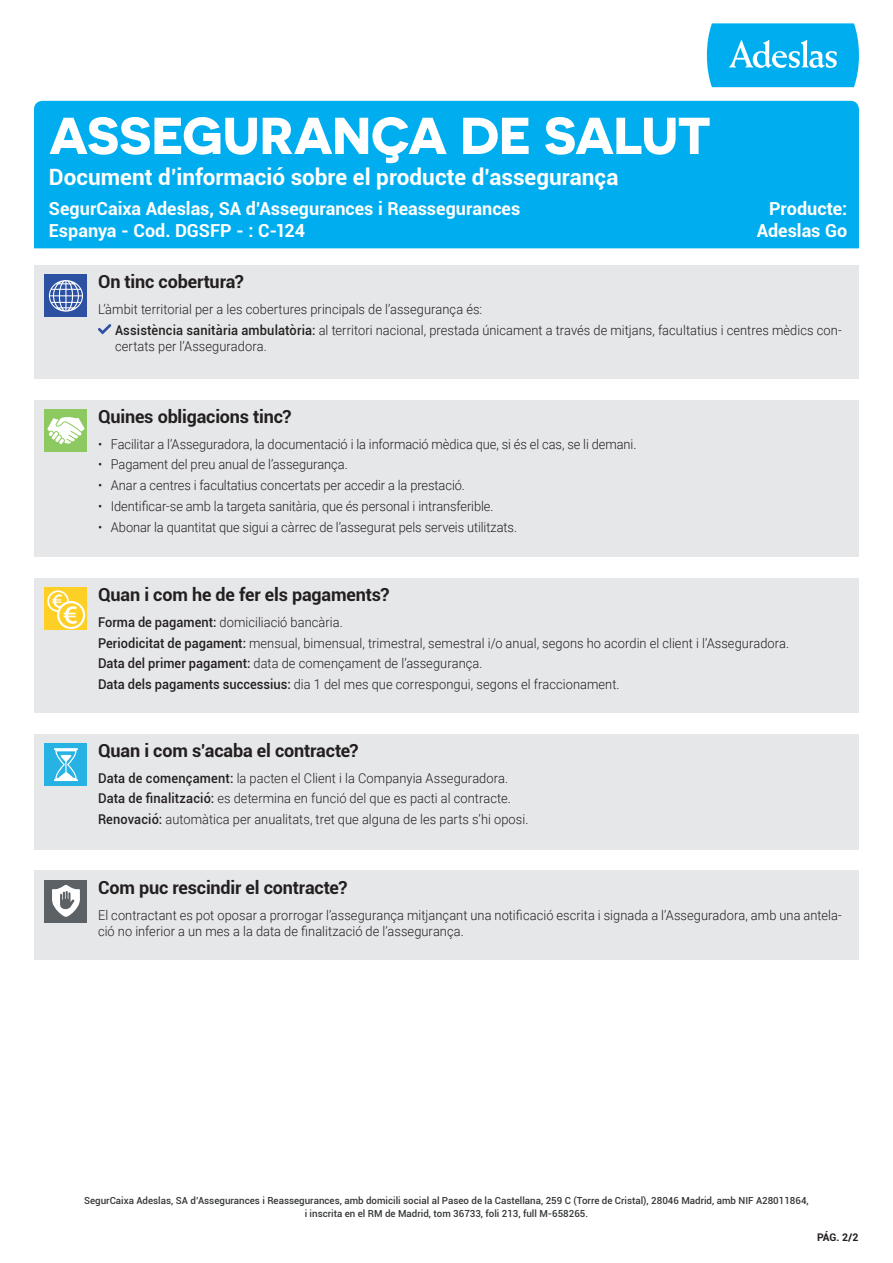
<style>
.page{position:relative;width:893px;height:1263px;background:#fff}
.page>*{position:absolute;margin:0;border:0;box-sizing:border-box;transform-origin:0 0}
.t1{font:700 51.75px "Novecentosanswide";letter-spacing:-.015em;color:#fff}
.t2{font:700 22.5px "Roboto";color:#fff}
.t3{font:700 18px "Roboto";letter-spacing:-.01em;color:#231f20}
.t4{font:700 18px/21.6px "Roboto";color:#fff}
.t5{font:300 13.5px/20.7px "Roboto";letter-spacing:.005em;color:#231f20;scale:.95 1}
.t6{font:700 10.5px "Roboto";color:#231f20}
.t7{font:500 9.75px/13.5px "Roboto";color:#343739;text-align:center}
.s1{font-weight:500}
</style>
<div class="page">
<svg style="left:707px;top:23px;width:152px;height:64px;background:#1fb7f0"></svg>
<div style="left:34px;top:578px;width:825px;height:134px;background:#e6e7e9"></div>
<div style="left:45px;top:587px;width:42px;height:43px;background:#fecf25"></div>
<svg style="left:47px;top:590px;width:38px;height:39px"></svg>
<div style="left:34px;top:734px;width:825px;height:115px;background:#e6e7e9"></div>
<div style="left:45px;top:743px;width:42px;height:43px;background:#26b3e3"></div>
<svg style="left:54px;top:748px;width:24px;height:33px"></svg>
<div style="left:34px;top:871px;width:825px;height:89px;background:#e6e7e9"></div>
<div style="left:45px;top:880px;width:42px;height:43px;background:#5c6166"></div>
<svg style="left:52px;top:885px;width:28px;height:32px"></svg>
<div style="left:34px;top:400px;width:825px;height:157px;background:#e6e7e9"></div>
<div style="left:45px;top:409px;width:42px;height:43px;background:#8cc960"></div>
<svg style="left:47px;top:417px;width:38px;height:27px"></svg>
<div style="left:34px;top:265px;width:825px;height:113px;background:#e6e7e9"></div>
<svg style="left:98px;top:324px;width:13px;height:10px"></svg>
<div style="left:45px;top:274px;width:42px;height:43px;background:#2d51a2"></div>
<svg style="left:49px;top:280px;width:34px;height:32px"></svg>
<div style="left:34px;top:101px;width:825px;height:147px;background:#00aeef"></div>
<h1 class="t1" style="left:49px;top:104px;width:664px">ASSEGURANÇA DE SALUT</h1>
<h2 class="t2" style="left:49px;top:161px;width:571px">Document d’informació sobre el producte d’assegurança</h2>
<h3 class="t4" style="left:49px;top:197px;width:473px">SegurCaixa Adeslas, SA d’Assegurances i Reassegurances<br>Espanya - Cod. DGSFP - : C-124</h3>
<h3 class="t4" style="left:757px;top:197px;width:92px;text-align:right">Producte:<br>Adeslas Go</h3>
<h3 class="t3" style="left:98px;top:269px;width:147px">On tinc cobertura?</h3>
<p class="t5" style="left:115px;top:298px;width:767px;text-indent:-17px">L’àmbit territorial per a les cobertures principals de l’assegurança és:<br><span class="s1">Assistència sanitària ambulatòria:</span> al territori nacional, prestada únicament a través de mitjans, facultatius i centres mèdics con-</p>
<p class="t5" style="left:115px;top:335px;width:161px">certats per l’Asseguradora.</p>
<h3 class="t3" style="left:98px;top:404px;width:195px">Quines obligacions tinc?</h3>
<p class="t5" style="left:98px;top:433px;width:568px">• Facilitar a l’Asseguradora, la documentació i la informació mèdica que, si és el cas, se li demani.</p>
<p class="t5" style="left:98px;top:454px;width:264px">• Pagament del preu anual de l’assegurança.</p>
<p class="t5" style="left:98px;top:474px;width:388px">• Anar a centres i facultatius concertats per accedir a la prestació.</p>
<p class="t5" style="left:98px;top:495px;width:418px">• Identificar-se amb la targeta sanitària, que és personal i intransferible.</p>
<p class="t5" style="left:98px;top:516px;width:443px">• Abonar la quantitat que sigui a càrrec de l’assegurat pels serveis utilitzats.</p>
<h3 class="t3" style="left:98px;top:582px;width:293px">Quan i com he de fer els pagaments?</h3>
<p class="t5" style="left:98px;top:611px;width:729px"><span class="s1">Forma de pagament:</span> domiciliació bancària.<br><span class="s1">Periodicitat de pagament:</span> mensual, bimensual, trimestral, semestral i/o anual, segons ho acordin el client i l’Asseguradora.<br><span class="s1">Data del primer pagament:</span> data de començament de l’assegurança.<br><span class="s1">Data dels pagaments successius:</span> dia 1 del mes que correspongui, segons el fraccionament.</p>
<h3 class="t3" style="left:98px;top:737px;width:262px">Quan i com s’acaba el contracte?</h3>
<p class="t5" style="left:98px;top:767px;width:454px"><span class="s1">Data de començament:</span> la pacten el Client i la Companyia Asseguradora.<br><span class="s1">Data de finalització:</span> es determina en funció del que es pacti al contracte.<br><span class="s1">Renovació:</span> automàtica per anualitats, tret que alguna de les parts s’hi oposi.</p>
<h3 class="t3" style="left:98px;top:875px;width:251px">Com puc rescindir el contracte?</h3>
<p class="t5" style="left:98px;top:906px;width:785px;line-height:16.5px">El contractant es pot oposar a prorrogar l’assegurança mitjançant una notificació escrita i signada a l’Asseguradora, amb una antela&shy;ció no inferior a un mes a la data de finalització de l’assegurança.</p>
<p class="t7" style="left:84px;top:1193px;width:726px">SegurCaixa Adeslas, SA d’Assegurances i Reassegurances, amb domicili social al Paseo de la Castellana, 259 C (Torre de Cristal), 28046 Madrid, amb NIF A28011864, i inscrita en el RM de Madrid, tom 36733, foli 213, full M-658265.</p>
<p class="t6" style="left:817px;top:1230px;width:43px">PÁG. 2/2</p>
</div>
